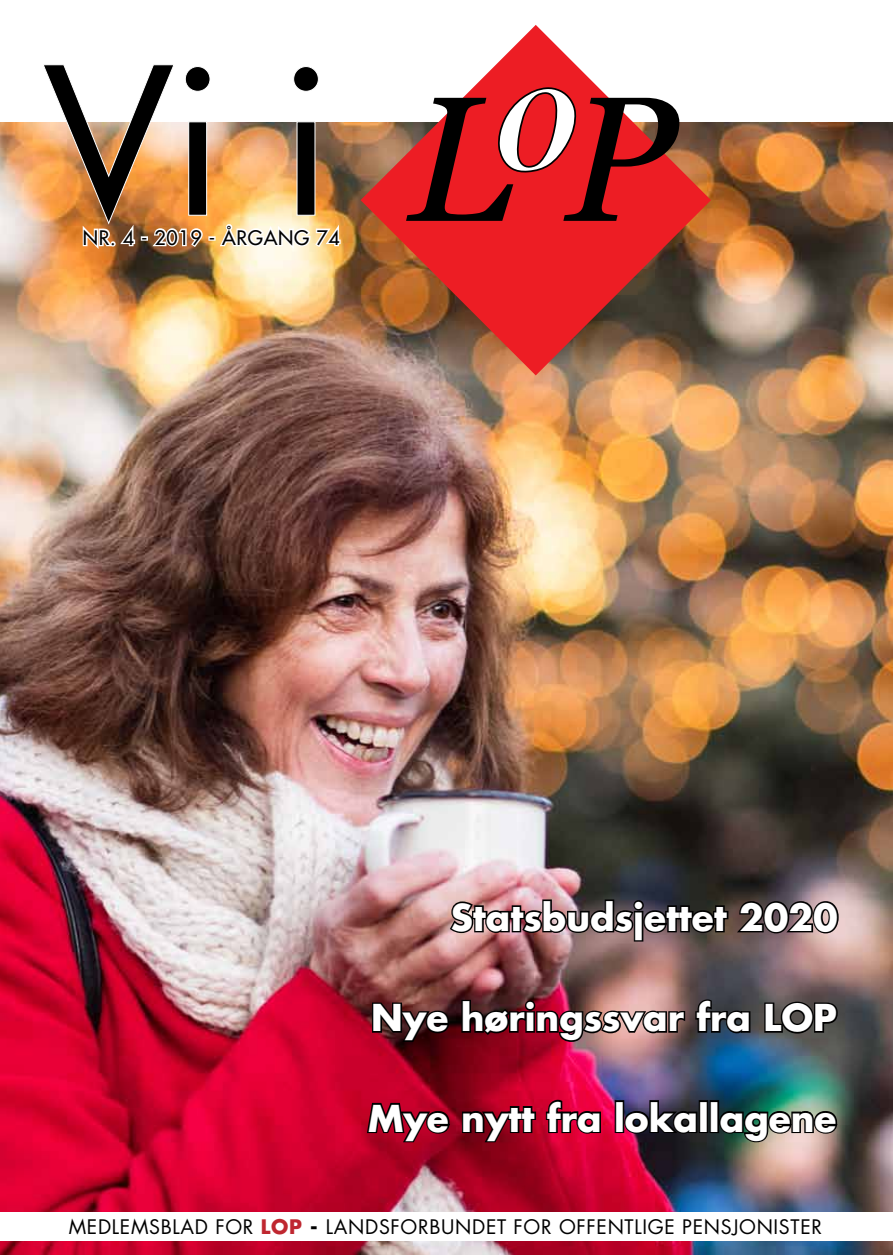
<style>
.page{position:relative;width:893px;height:1255px;background:#fff}
.page>*{position:absolute;margin:0;border:0;box-sizing:border-box;transform-origin:0 0}
.t1{font:500 199.5px "Futura Std";color:#000}
.t2{font:700 36px "Futura Std";color:#fff}
.t3{font:19.5px "Futura Std";letter-spacing:.035em;color:#000}
.t4{font:500 19.5px "Futura Std";letter-spacing:.035em;color:#000}
.t5{font:300 19.5px "Futura Std";color:#231f20}
.s1{font-weight:700;color:#bf2730}
.s2{font-weight:700}
</style>
<div class="page">
<img style="left:0;top:122px;width:893px;height:1132px">
<div style="left:0;top:1211px;width:893px;height:29px;background:#fff"></div>
<img style="left:42px;top:122px;width:169px;height:131px">
<div style="left:208px;top:236px;width:8px;height:5px;border:3px solid #fff"></div>
<img style="left:217px;top:122px;width:125px;height:131px">
<svg style="left:361px;top:25px;width:350px;height:350px"></svg>
<svg style="left:406px;top:86px;width:273px;height:135px;background:#b5393c"></svg>
<img style="left:448px;top:897px;width:392px;height:46px">
<svg style="left:370px;top:1001px;width:81px;height:42px;background:#3c1316"></svg>
<svg style="left:460px;top:998px;width:227px;height:45px;background:#6f363c"></svg>
<svg style="left:694px;top:997px;width:58px;height:37px;background:#26292e"></svg>
<svg style="left:763px;top:1000px;width:76px;height:35px;background:#353331"></svg>
<svg style="left:365px;top:1067px;width:87px;height:76px;background:#90001d"></svg>
<svg style="left:460px;top:1104px;width:78px;height:39px;background:#650012"></svg>
<svg style="left:544px;top:1098px;width:58px;height:37px;background:#910025"></svg>
<div style="left:615px;top:1100px;width:9px;height:32px;border:3px solid #000"></div>
<svg style="left:623px;top:1098px;width:76px;height:37px;background:#251f30"></svg>
<div style="left:699px;top:1100px;width:9px;height:32px;border:3px solid #000"></div>
<div style="left:710px;top:1100px;width:9px;height:32px;border:3px solid #000"></div>
<img style="left:718px;top:1109px;width:121px;height:34px">
<h1 class="t1" style="left:45px;top:17px;width:288px">VI I</h1>
<p class="t4" style="left:83px;top:225px;width:258px">NR. 4 - 2019 - ÅRGANG 74</p>
<p class="t2" style="left:451px;top:893px;width:389px">Statsbudsjettet 2020</p>
<p class="t2" style="left:371px;top:993px;width:467px">Nye høringssvar fra LOP</p>
<p class="t2" style="left:368px;top:1094px;width:470px">Mye nytt fra lokallagene</p>
<p class="t5" style="left:52px;top:1208px;width:176px">VI i LOP NR. 4 2019</p>
<p class="t3" style="left:69px;top:1213px;width:310px">MEDLEMSBLAD FOR <span class="s1">LOP</span> <span class="s2">-</span> LANDSFORB</p>
<p class="t3" style="left:441px;top:1213px;width:86px">UNDET FOR</p>
<p class="t3" style="left:559px;top:1213px;width:13px">OFFE</p>
<p class="t3" style="left:608px;top:1213px;width:204px">NTLIGE PENSJONISTER</p>
</div>
